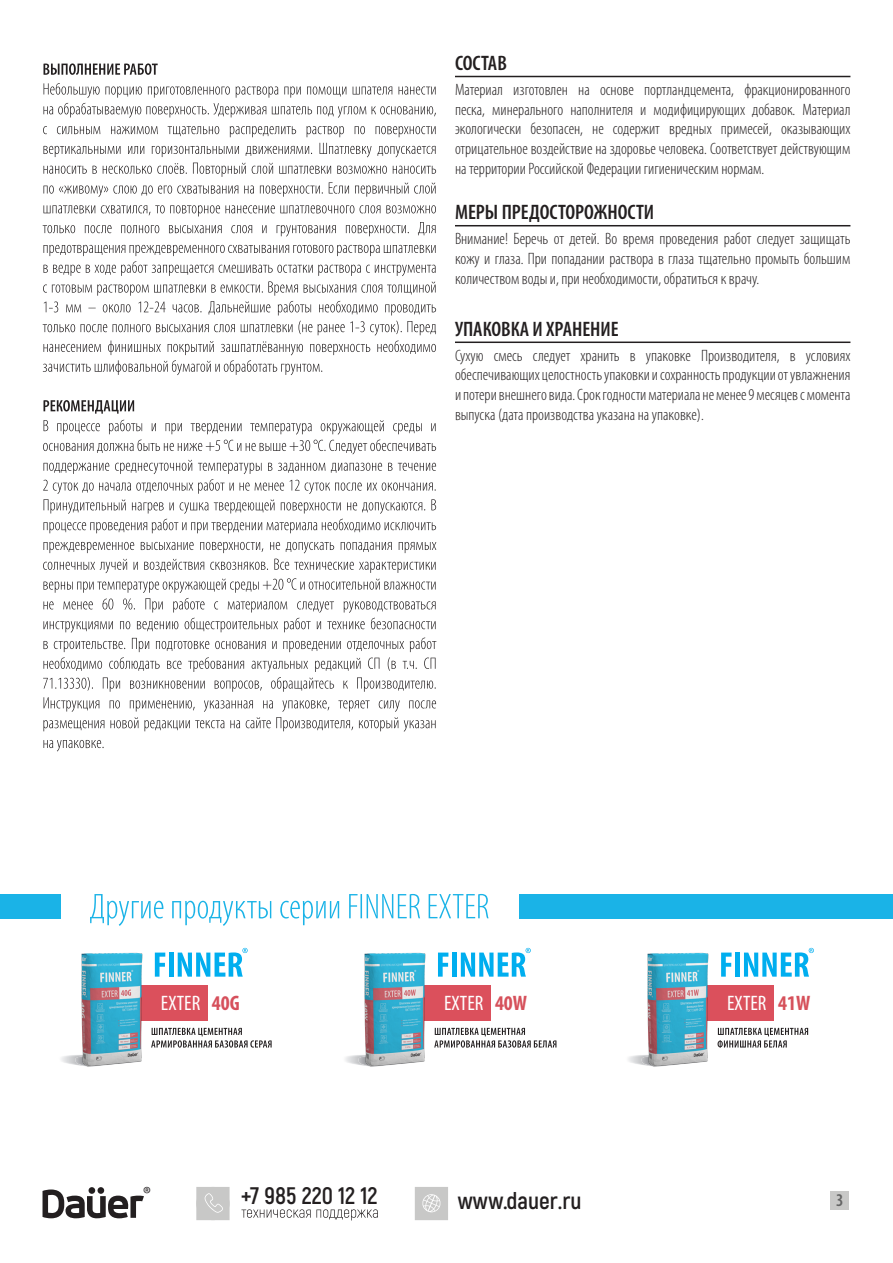
<style>
.page{position:relative;width:893px;height:1263px;background:#fff}
.page>*{position:absolute;margin:0;border:0;box-sizing:border-box;transform-origin:0 0}
.t1{font:700 23.85px "Akrobat";color:#231f20}
.t2{font:700 23.55px "Akrobat";color:#231f20}
.t3{font:600 condensed 21px "Myriad Pro Kaz";color:#231f20}
.t4{font:21px "Myriad Pro Cond Kaz";color:#fff}
.t5{font:21px "Myriad Pro Bold Cond Kaz";color:#d6515b}
.t6{font:21px "Myriad Pro Bold Cond Kaz";color:#d6505c}
.t7{font:condensed 20.85px "Myriad Pro";color:#231f20}
.t8{font:600 condensed 18px "Myriad Pro Kaz";color:#646464}
.t9{font:300 condensed 16.5px/19.8px "Myriad Pro";color:#231f20;text-align:justify}
</style>
<div class="page">
<svg style="left:43px;top:1189px;width:101px;height:29px"></svg>
<div style="left:98px;top:1187px;width:6px;height:7px;background:#231f20;border-radius:50%"></div>
<div style="left:89px;top:1187px;width:6px;height:7px;background:#231f20;border-radius:50%"></div>
<svg style="left:241px;top:1209px;width:137px;height:11px"></svg>
<svg style="left:196px;top:1187px;width:34px;height:33px"></svg>
<svg style="left:415px;top:1187px;width:33px;height:33px"></svg>
<div style="left:830px;top:1191px;width:19px;height:19px;background:#c8c8c7"></div>
<div style="left:94px;top:985px;width:114px;height:35px;background:#db505c"></div>
<div style="left:377px;top:985px;width:114px;height:35px;background:#db505c"></div>
<div style="left:660px;top:985px;width:114px;height:35px;background:#db505c"></div>
<svg style="left:43px;top:740px;width:61px;height:11px"></svg>
<svg style="left:43px;top:559px;width:393px;height:173px"></svg>
<svg style="left:43px;top:542px;width:393px;height:11px"></svg>
<svg style="left:43px;top:460px;width:393px;height:73px"></svg>
<svg style="left:43px;top:420px;width:393px;height:34px"></svg>
<svg style="left:43px;top:400px;width:91px;height:14px"></svg>
<svg style="left:43px;top:321px;width:393px;height:54px"></svg>
<svg style="left:43px;top:245px;width:393px;height:70px"></svg>
<svg style="left:43px;top:222px;width:393px;height:15px"></svg>
<svg style="left:43px;top:205px;width:393px;height:11px"></svg>
<svg style="left:43px;top:163px;width:393px;height:34px"></svg>
<svg style="left:43px;top:143px;width:393px;height:14px"></svg>
<svg style="left:43px;top:126px;width:393px;height:11px"></svg>
<svg style="left:43px;top:83px;width:393px;height:35px"></svg>
<svg style="left:43px;top:63px;width:115px;height:12px"></svg>
<svg style="left:182px;top:1028px;width:90px;height:19px"></svg>
<svg style="left:465px;top:1028px;width:91px;height:19px"></svg>
<svg style="left:748px;top:1028px;width:60px;height:20px"></svg>
<hr style="left:455px;top:76px;width:395px;height:1px;background:#231f20">
<hr style="left:455px;top:225px;width:395px;height:1px;background:#231f20">
<hr style="left:455px;top:341px;width:395px;height:2px;background:#231f20">
<div style="left:519px;top:894px;width:374px;height:24px;background:#1ab3e7"></div>
<div style="left:0;top:894px;width:60px;height:24px;background:#1ab3e7"></div>
<svg style="left:90px;top:894px;width:399px;height:32px"></svg>
<img style="left:61px;top:952px;width:121px;height:115px">
<img style="left:345px;top:952px;width:120px;height:115px">
<img style="left:628px;top:952px;width:120px;height:115px">
<svg style="left:155px;top:952px;width:10px;height:25px"></svg>
<div style="left:169px;top:952px;width:5px;height:25px;background:#00aeef"></div>
<svg style="left:178px;top:948px;width:70px;height:29px"></svg>
<svg style="left:438px;top:952px;width:10px;height:25px"></svg>
<div style="left:452px;top:952px;width:5px;height:25px;background:#00aeef"></div>
<svg style="left:461px;top:948px;width:70px;height:29px"></svg>
<svg style="left:721px;top:952px;width:11px;height:25px"></svg>
<div style="left:735px;top:952px;width:5px;height:25px;background:#00aeef"></div>
<svg style="left:744px;top:948px;width:70px;height:29px"></svg>
<p class="t3" style="left:455px;top:50px;width:53px">СОСТАВ</p>
<p class="t9" style="left:455px;top:79px;width:397px">Материал изготовлен на основе портландцемента, фракционированного песка, минерального наполнителя и модифицирующих добавок. Материал экологически безопасен, не содержит вредных примесей, оказывающих отрицательное воздействие на здоровье человека. Соответствует действующим на территории Российской Федерации гигиеническим нормам.</p>
<p class="t3" style="left:455px;top:199px;width:201px">МЕРЫ ПРЕДОСТОРОЖНОСТИ</p>
<p class="t9" style="left:455px;top:229px;width:397px">Внимание! Беречь от детей. Во время проведения работ следует защищать кожу и глаза. При попадании раствора в глаза тщательно промыть большим количеством воды и, при необходимости, обратиться к врачу.</p>
<p class="t3" style="left:455px;top:316px;width:165px">УПАКОВКА И ХРАНЕНИЕ</p>
<p class="t9" style="left:455px;top:345px;width:397px">Сухую смесь следует хранить в упаковке Производителя, в условиях обеспечивающих целостность упаковки и сохранность продукции от увлажнения и потери внешнего вида. Срок годности материала не менее 9 месяцев с момента выпуска (дата производства указана на упаковке).</p>
<p class="t4" style="left:161px;top:991px;width:41px">EXTER</p>
<p class="t6" style="left:212px;top:990px;width:29px">40G</p>
<p class="t4" style="left:444px;top:991px;width:41px">EXTER</p>
<p class="t5" style="left:495px;top:990px;width:34px">40W</p>
<p class="t4" style="left:727px;top:991px;width:41px">EXTER</p>
<p class="t5" style="left:778px;top:990px;width:34px">41W</p>
<p class="t7" style="left:143px;top:1182px;width:9px">®</p>
<h1 class="t1" style="left:241px;top:1180px;width:138px">+7 985 220 12 12</h1>
<h2 class="t2" style="left:458px;top:1186px;width:125px">www.dauer.ru</h2>
<p class="t8" style="left:836px;top:1189px;width:9px">3</p>
</div>
